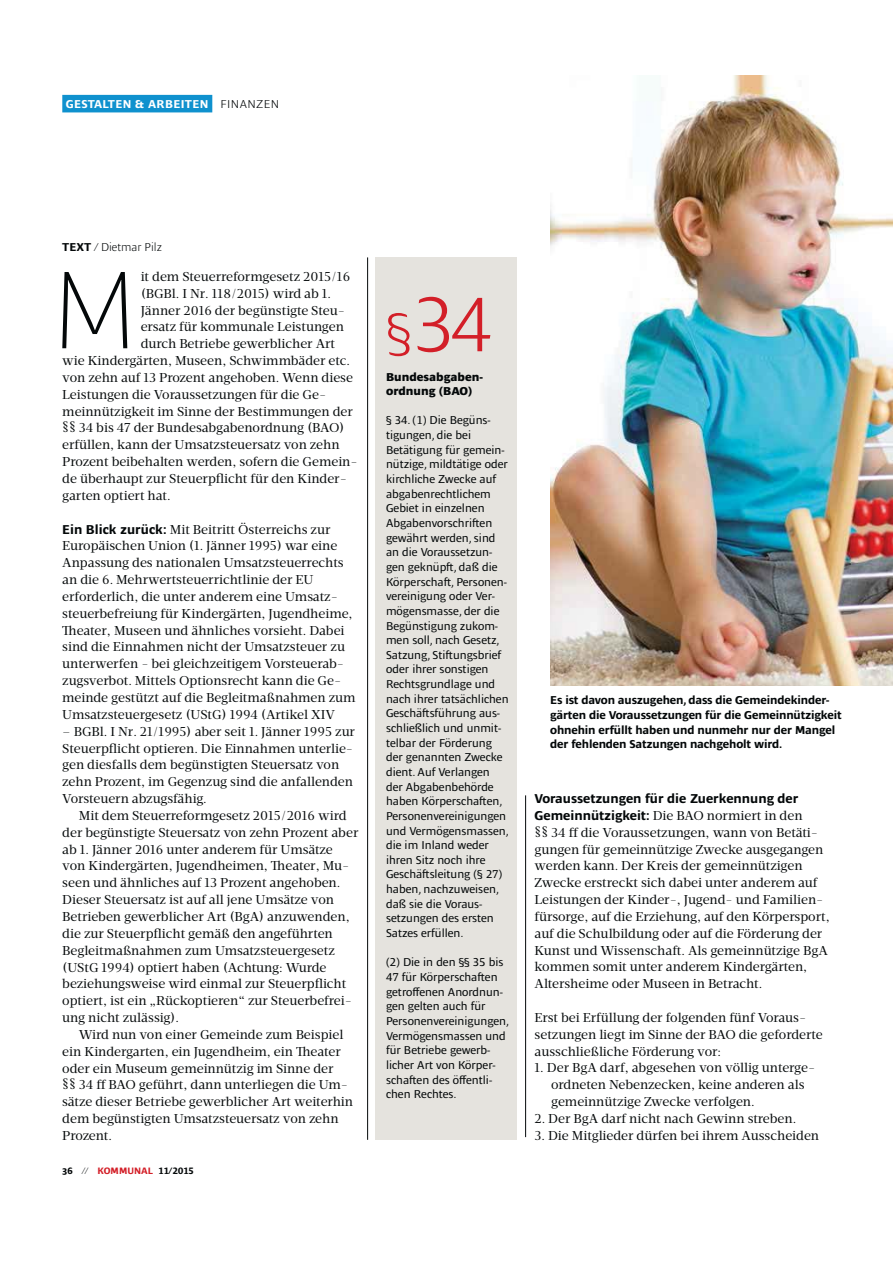
<style>
.page{position:relative;width:893px;height:1263px;background:#fff}
.page>*{position:absolute;margin:0;border:0;box-sizing:border-box;transform-origin:0 0}
.t1{font:100 112.95px "Ardoise Ptf";color:#040809}
.t2{font:300 79.05px "Ardoise Ptf";color:#d31f28}
.t3{font:13.2px/16.8px "Velino Text";letter-spacing:-.005em;color:#040809}
.t4{font:700 13.2px "Ardoise Ptf";color:#040809}
.t5{font:11.7px/14.7px "Ardoise Ptf";color:#040809}
.t6{font:700 11.7px/14.7px "Ardoise Ptf";letter-spacing:-.01em;color:#040809}
.t7{font:800 11.7px/14.7px "Ardoise Ptf";color:#040809}
.t8{font:700 11.7px "Ardoise Ptf";letter-spacing:.03em;color:#fff}
.t9{font:300 11.7px "Ardoise Ptf";color:#040809}
.t10{font:300 11.7px "Ardoise Ptf";letter-spacing:.03em;color:#040809;scale:1.04 1}
.t11{font:700 9.45px "Ardoise Ptf";letter-spacing:.005em;color:#040809}
.s1{font-weight:700}
.s2{font-family:"Ardoise Ptf";font-weight:700}
.s3{font-weight:300}
.s4{color:#d31f28}
.s5{font-size:55.65px}
</style>
<div class="page">
<img style="left:550px;top:75px;width:342px;height:610px">
<hr style="left:367px;top:257px;width:1px;height:883px;background:#040809">
<hr style="left:525px;top:795px;width:1px;height:342px;background:#040809">
<div style="left:375px;top:257px;width:142px;height:883px;background:#e5e3de"></div>
<div style="left:62px;top:95px;width:150px;height:17px;background:#0f91ce"></div>
<p class="t8" style="left:66px;top:99px;width:144px">GESTALTEN &amp; ARBEITEN</p>
<p class="t10" style="left:220px;top:100px;width:58px">FINANZEN</p>
<p class="t9" style="left:62px;top:244px;width:101px"><span class="s1">TEXT</span> / Dietmar Pilz</p>
<h1 class="t1" style="left:51px;top:271px;width:89px">M</h1>
<p class="t3" style="left:141px;top:269px;width:211px">it dem Steuerreformgesetz 2015/16</p>
<p class="t3" style="left:141px;top:286px;width:192px">(BGBl. I Nr. 118/2015) wird ab 1.</p>
<p class="t3" style="left:141px;top:303px;width:206px">Jänner 2016 der begünstigte Steu-</p>
<p class="t3" style="left:141px;top:320px;width:205px">ersatz für kommunale Leistungen</p>
<p class="t3" style="left:141px;top:336px;width:196px">durch Betriebe gewerblicher Art</p>
<p class="t3" style="left:62px;top:353px;width:289px">wie Kindergärten, Museen, Schwimmbäder etc.</p>
<p class="t3" style="left:62px;top:370px;width:292px">von zehn auf 13 Prozent angehoben. Wenn diese</p>
<p class="t3" style="left:62px;top:387px;width:265px">Leistungen die Voraussetzungen für die Ge-</p>
<p class="t3" style="left:62px;top:404px;width:292px">meinnützigkeit im Sinne der Bestimmungen der</p>
<p class="t3" style="left:62px;top:421px;width:284px">§§ 34 bis 47 der Bundesabgabenordnung (BAO)</p>
<p class="t3" style="left:62px;top:437px;width:279px">erfüllen, kann der Umsatzsteuersatz von zehn</p>
<p class="t3" style="left:62px;top:454px;width:297px">Prozent beibehalten werden, sofern die Gemein-</p>
<p class="t3" style="left:62px;top:471px;width:286px">de überhaupt zur Steuerpflicht für den Kinder-</p>
<p class="t3" style="left:62px;top:488px;width:110px">garten optiert hat.</p>
<p class="t3" style="left:62px;top:522px;width:295px"><span class="s2">Ein Blick zurück:</span> Mit Beitritt Österreichs zur Europäischen Union (1. Jänner 1995) war eine Anpassung des nationalen Umsatzsteuerrechts an die 6. Mehrwertsteuerrichtlinie der EU erforderlich, die unter anderem eine Umsatz&shy;steuerbefreiung für Kindergärten, Jugendheime, Theater, Museen und ähnliches vorsieht. Dabei sind die Einnahmen nicht der Umsatzsteuer zu unterwerfen - bei gleichzeitigem Vorsteuerab&shy;zugsverbot. Mittels Optionsrecht kann die Ge&shy;meinde gestützt auf die Begleitmaßnahmen zum Umsatzsteuergesetz (UStG) 1994 (Artikel XIV</p>
<p class="t3" style="left:62px;top:724px;width:294px">– BGBl. I Nr. 21/1995) aber seit 1. Jänner 1995 zur Steuerpflicht optieren. Die Einnahmen unterlie&shy;gen diesfalls dem begünstigten Steuersatz von zehn Prozent, im Gegenzug sind die anfallenden Vorsteuern abzugsfähig.</p>
<p class="t3" style="left:62px;top:808px;width:297px;text-indent:17px">Mit dem Steuerreformgesetz 2015/2016 wird der begünstigte Steuersatz von zehn Prozent aber ab 1. Jänner 2016 unter anderem für Umsätze von Kindergärten, Jugendheimen, Theater, Mu&shy;seen und ähnliches auf 13 Prozent angehoben.<br>Dieser Steuersatz ist auf all jene Umsätze von Betrieben gewerblicher Art (BgA) anzuwenden, die zur Steuerpflicht gemäß den angeführten Begleitmaßnahmen zum Umsatzsteuergesetz (UStG 1994) optiert haben (Achtung: Wurde beziehungsweise wird einmal zur Steuerpflicht optiert, ist ein „Rückoptieren“ zur Steuerbefrei&shy;ung nicht zulässig).</p>
<p class="t3" style="left:62px;top:1027px;width:292px;text-indent:17px">Wird nun von einer Gemeinde zum Beispiel ein Kindergarten, ein Jugendheim, ein Theater oder ein Museum gemeinnützig im Sinne der<br>§§ 34 ff BAO geführt, dann unterliegen die Um&shy;sätze dieser Betriebe gewerblicher Art weiterhin dem begünstigten Umsatzsteuersatz von zehn Prozent.</p>
<p class="t11" style="left:62px;top:1167px;width:133px">36 <span class="s3">//</span> <span class="s4">KOMMUNAL</span> 11/2015</p>
<h2 class="t2" style="left:386px;top:298px;width:108px"><span class="s5">§</span> 34</h2>
<p class="t7" style="left:386px;top:370px;width:98px">Bundesabgaben&shy;ordnung (BAO)</p>
<p class="t5" style="left:386px;top:414px;width:124px">§ 34. (1) Die Begüns&shy;tigungen, die bei<br>Betätigung für gemein&shy;nützige, mildtätige oder kirchliche Zwecke auf abgabenrechtlichem<br>Gebiet in einzelnen<br>Abgabenvorschriften gewährt werden, sind an die Voraussetzun&shy;gen geknüpft, daß die<br>Körperschaft, Personen&shy;vereinigung oder Ver&shy;mögensmasse, der die<br>Begünstigung zukom&shy;men soll, nach Gesetz,<br>Satzung, Stiftungsbrief oder ihrer sonstigen<br>Rechtsgrundlage und nach ihrer tatsächlichen<br>Geschäftsführung aus&shy;schließlich und unmit&shy;telbar der Förderung der genannten Zwecke dient. Auf Verlangen der Abgabenbehörde haben Körperschaften,<br>Personenvereinigungen und Vermögensmassen, die im Inland weder ihren Sitz noch ihre<br>Geschäftsleitung (§ 27) haben, nachzuweisen, daß sie die Voraus&shy;setzungen des ersten<br>Satzes erfüllen.</p>
<p class="t5" style="left:386px;top:956px;width:125px">(2) Die in den §§ 35 bis<br>47 für Körperschaften getroffenen Anordnun&shy;gen gelten auch für<br>Personenvereinigungen,<br>Vermögensmassen und für Betriebe gewerb&shy;licher Art von Körper&shy;schaften des öffentli&shy;chen Rechtes.</p>
<p class="t6" style="left:550px;top:694px;width:293px">Es ist davon auszugehen, dass die Gemeindekinder&shy;gärten die Voraussetzungen für die Gemeinnützigkeit ohnehin erfüllt haben und nunmehr nur der Mangel der fehlenden Satzungen nachgeholt wird.</p>
<p class="t4" style="left:534px;top:794px;width:265px">Voraussetzungen für die Zuerkennung der</p>
<p class="t3" style="left:534px;top:808px;width:297px"><span class="s2">Gemeinnützigkeit:</span> Die BAO normiert in den<br>§§ 34 ff die Voraussetzungen, wann von Betäti&shy;gungen für gemeinnützige Zwecke ausgegangen werden kann. Der Kreis der gemeinnützigen Zwecke erstreckt sich dabei unter anderem auf Leistungen der Kinder-, Jugend- und Familien&shy;fürsorge, auf die Erziehung, auf den Körpersport, auf die Schulbildung oder auf die Förderung der Kunst und Wissenschaft. Als gemeinnützige BgA kommen somit unter anderem Kindergärten, Altersheime oder Museen in Betracht.</p>
<p class="t3" style="left:534px;top:1010px;width:290px">Erst bei Erfüllung der folgenden fünf Voraus&shy;setzungen liegt im Sinne der BAO die geforderte ausschließliche Förderung vor:</p>
<p class="t3" style="left:551px;top:1061px;width:265px;text-indent:-17px">1. Der BgA darf, abgesehen von völlig unterge&shy;ordneten Nebenzecken, keine anderen als gemeinnützige Zwecke verfolgen.</p>
<p class="t3" style="left:534px;top:1111px;width:263px">2. Der BgA darf nicht nach Gewinn streben.</p>
<p class="t3" style="left:534px;top:1128px;width:286px">3. Die Mitglieder dürfen bei ihrem Ausscheiden</p>
</div>
